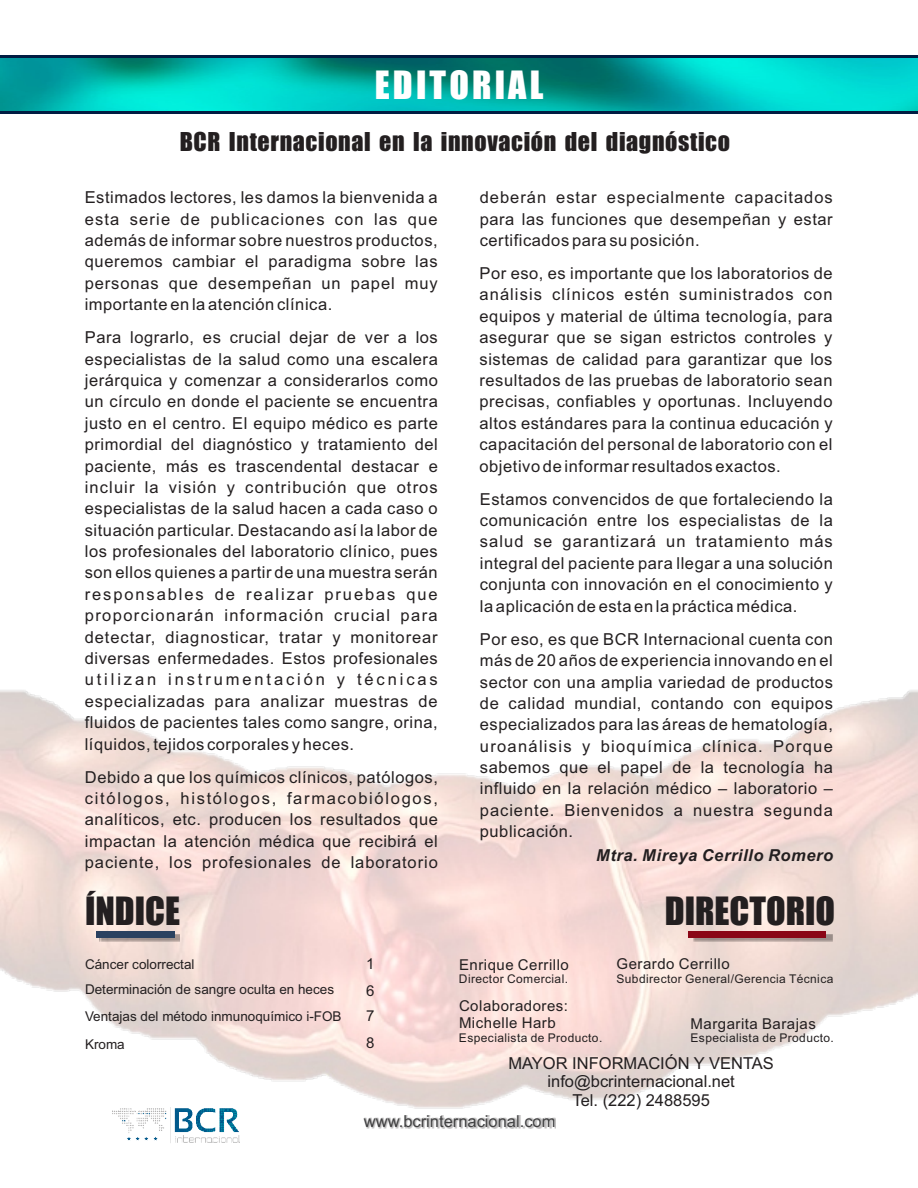
<style>
.page{position:relative;width:918px;height:1188px;background:#fff}
.page>*{position:absolute;margin:0;border:0;box-sizing:border-box;transform-origin:0 0}
.t1{font:36px "Impact";color:#231f20}
.t2{font:36px "Impact";letter-spacing:.09em;color:#fff}
.t3{font:24px "Impact";letter-spacing:.025em;color:#231f20}
.t4{font:16.5px/21.5px "Arial";letter-spacing:.035em;color:#231f20;text-align:justify}
.t5{font:16.5px/18.5px "Arial";color:#231f20;text-align:center}
.t6{font:italic 700 16.5px "Arial";letter-spacing:.035em;color:#231f20}
.t7{font:16.5px "Arial";color:#404041}
.t8{font:15px/26.2px "Arial";letter-spacing:.035em;color:#231f20;text-align:justify}
.t9{font:13.5px/25.7px "Arial";color:#231f20}
.t10{font:12px "Arial";letter-spacing:.035em;color:#231f20}
</style>
<div class="page">
<img style="left:0;top:57px;width:918px;height:55px">
<hr style="left:0;top:55px;width:918px;height:2px;background:#001c42">
<hr style="left:0;top:112px;width:918px;height:2px;background:#001c42">
<img style="left:0;top:690px;width:918px;height:426px">
<div style="left:100px;top:934px;width:80px;height:8px;background:#231f20;opacity:.39"></div>
<div style="left:97px;top:932px;width:78px;height:6px;background:#2a4160"></div>
<div style="left:693px;top:934px;width:140px;height:8px;background:#231f20;opacity:.39"></div>
<div style="left:688px;top:932px;width:138px;height:6px;background:#8a0616"></div>
<div style="left:364px;top:1116px;width:192px;height:13px;background:#231f20;opacity:.29"></div>
<img style="left:112px;top:1107px;width:128px;height:36px">
<h1 class="t2" style="left:375px;top:71px;width:170px">EDITORIAL</h1>
<h2 class="t3" style="left:180px;top:132px;width:552px">BCR Internacional en la innovación del diagnóstico</h2>
<p class="t4" style="left:85px;top:188px;width:355px">Estimados lectores, les damos la bienvenida a esta serie de publicaciones con las que además de informar sobre nuestros productos, queremos cambiar el paradigma sobre las personas que desempeñan un papel muy importante en la atención clínica.</p>
<p class="t4" style="left:85px;top:328px;width:355px">Para lograrlo, es crucial dejar de ver a los especialistas de la salud como una escalera jerárquica y comenzar a considerarlos como un círculo en donde el paciente se encuentra justo en el centro. El equipo médico es parte primordial del diagnóstico y tratamiento del paciente, más es trascendental destacar e incluir la visión y contribución que otros especialistas de la salud hacen a cada caso o situación particular. Destacando así la labor de los profesionales del laboratorio clínico, pues son ellos quienes a partir de una muestra serán responsables de realizar pruebas que proporcionarán información crucial para detectar, diagnosticar, tratar y monitorear diversas enfermedades. Estos profesionales utilizan instrumentación y técnicas especializadas para analizar muestras de fluidos de pacientes tales como sangre, orina, líquidos, tejidos corporales y heces.</p>
<p class="t4" style="left:85px;top:768px;width:355px">Debido a que los químicos clínicos, patólogos, citólogos, histólogos, farmacobiólogos, analíticos, etc. producen los resultados que impactan la atención médica que recibirá el paciente, los profesionales de laboratorio</p>
<p class="t4" style="left:480px;top:188px;width:355px">deberán estar especialmente capacitados para las funciones que desempeñan y estar certificados para su posición.</p>
<p class="t4" style="left:480px;top:264px;width:355px">Por eso, es importante que los laboratorios de análisis clínicos estén suministrados con equipos y material de última tecnología, para asegurar que se sigan estrictos controles y sistemas de calidad para garantizar que los resultados de las pruebas de laboratorio sean precisas, confiables y oportunas. Incluyendo altos estándares para la continua educación y capacitación del personal de laboratorio con el objetivo de informar resultados exactos.</p>
<p class="t4" style="left:480px;top:490px;width:355px">Estamos convencidos de que fortaleciendo la comunicación entre los especialistas de la salud se garantizará un tratamiento más integral del paciente para llegar a una solución conjunta con innovación en el conocimiento y la aplicación de esta en la práctica médica.</p>
<p class="t4" style="left:480px;top:630px;width:355px">Por eso, es que BCR Internacional cuenta con más de 20 años de experiencia innovando en el sector con una amplia variedad de productos de calidad mundial, contando con equipos especializados para las áreas de hematología, uroanálisis y bioquímica clínica. Porque sabemos que el papel de la tecnología ha influido en la relación médico – laboratorio – paciente. Bienvenidos a nuestra segunda publicación.</p>
<p class="t6" style="left:596px;top:849px;width:239px">Mtra. Mireya Cerrillo Romero</p>
<h1 class="t1" style="left:85px;top:897px;width:97px">ÍNDICE</h1>
<h1 class="t1" style="left:665px;top:897px;width:172px">DIRECTORIO</h1>
<p class="t9" style="left:85px;top:952px;width:251px">Cáncer colorrectal<br>Determinación de sangre oculta en heces</p>
<p class="t9" style="left:85px;top:1004px;width:258px;line-height:27.2px">Ventajas del método inmunoquímico i-FOB<br>Kroma</p>
<p class="t8" style="left:366px;top:952px;width:10px">1<br>6<br>7</p>
<p class="t8" style="left:366px;top:1031px;width:10px">8</p>
<p class="t8" style="left:617px;top:952px;width:115px">Gerardo Cerrillo</p>
<p class="t10" style="left:617px;top:974px;width:218px">Subdirector General/Gerencia Técnica</p>
<p class="t8" style="left:459px;top:953px;width:111px">Enrique Cerrillo</p>
<p class="t10" style="left:459px;top:974px;width:111px">Director Comercial.</p>
<p class="t8" style="left:459px;top:999px;width:111px;line-height:17.2px">Colaboradores:<br>Michelle Harb</p>
<p class="t10" style="left:459px;top:1033px;width:145px">Especialista de Producto.</p>
<p class="t8" style="left:691px;top:1012px;width:127px">Margarita Barajas</p>
<p class="t10" style="left:691px;top:1033px;width:145px">Especialista de Producto.</p>
<p class="t5" style="left:508px;top:1056px;width:267px">MAYOR INFORMACIÓN Y VENTAS info@bcrinternacional.net<br>Tel. (222) 2488595</p>
<p class="t7" style="left:364px;top:1115px;width:193px">www.bcrinternacional.com</p>
</div>
